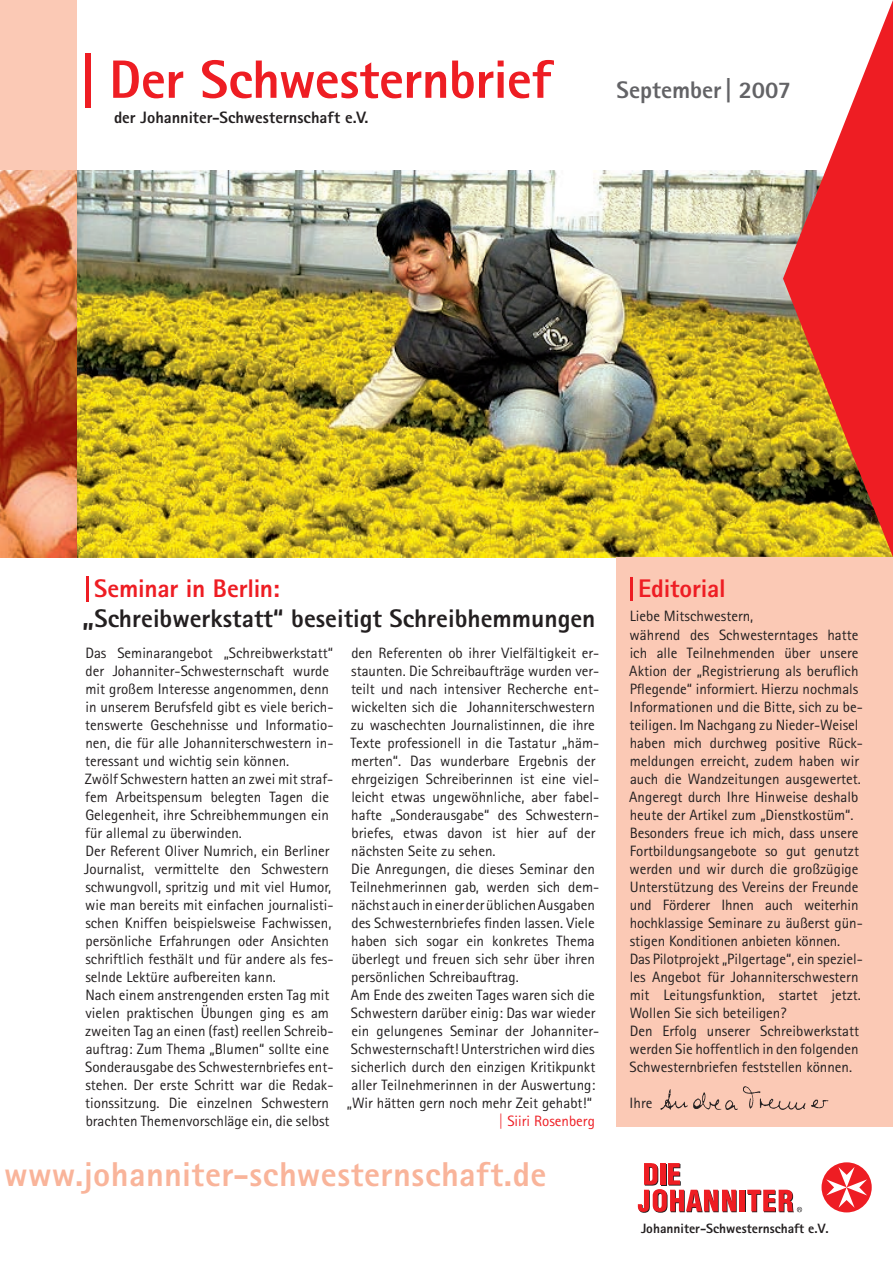
<style>
.page{position:relative;width:893px;height:1263px;background:#fff}
.page>*{position:absolute;margin:0;border:0;box-sizing:border-box;transform-origin:0 0}
.t1{font:800 54px "Agfa Rotis Sans Serif";letter-spacing:-.01em;color:#ee1d23;scale:2 1}
.t2{font:800 34.5px "Agfa Rotis Sans Serif";letter-spacing:.01em;color:#f9b49a}
.t3{font:800 25.5px/30px "Agfa Rotis Sans Serif";color:#231f20}
.t4{font:800 25.5px "Agfa Rotis Sans Serif";letter-spacing:-.01em;color:#ee1d23;scale:2 1}
.t5{font:800 24px "Agfa Rotis Sans Serif";letter-spacing:-.005em;color:#636366}
.t6{font:800 16.5px "Agfa Rotis Sans Serif";color:#231f20}
.t7{font:15px/18px "Agfa Rotis Sans Serif";color:#231f20}
.t8{font:15px "Agfa Rotis Sans Serif";color:#ee1d23}
.t9{font:800 13.5px "Agfa Rotis Sans Serif";color:#231f20}
.s1{color:#ee1d23}
.s2{font-size:28.65px}
</style>
<div class="page">
<div style="left:0;top:0;width:77px;height:170px;background:#fbc9b5"></div>
<img style="left:0;top:170px;width:783px;height:387px">
<svg style="left:783px;top:0;width:110px;height:557px;fill:#ee1d23"></svg>
<div style="left:617px;top:557px;width:276px;height:570px;background:#fbc9b5"></div>
<svg style="left:821px;top:1162px;width:51px;height:50px"></svg>
<svg style="left:826px;top:1167px;width:41px;height:41px"></svg>
<svg style="left:740px;top:1190px;width:6px;height:22px"></svg>
<div style="left:740px;top:1190px;width:5px;height:21px;background:#ee1d23"></div>
<svg style="left:638px;top:1163px;width:99px;height:50px"></svg>
<svg style="left:747px;top:1190px;width:55px;height:22px"></svg>
<img style="left:744px;top:1086px;width:85px;height:23px">
<img style="left:660px;top:1086px;width:84px;height:23px">
<h1 class="t1" style="left:70px;top:45px;width:242px">|Der Schwesternbrief</h1>
<p class="t6" style="left:114px;top:107px;width:256px">der Johanniter-Schwesternschaft e.V.</p>
<h3 class="t5" style="left:617px;top:74px;width:176px">September|2007</h3>
<h3 class="t3" style="left:79px;top:573px;width:518px"><span class="s1">|Seminar in Berlin:<br></span><span class="s2">„</span>Schreibwerkstatt“ beseitigt Schreibhemmungen</h3>
<p class="t7" style="left:84px;top:644px;width:251px">Das Seminarangebot „Schreibwerkstatt“ der Johanniter-Schwesternschaft wurde mit großem Interesse angenommen, denn in unserem Berufsfeld gibt es viele berich&shy;tenswerte Geschehnisse und Informatio&shy;nen, die für alle Johanniterschwestern in&shy;teressant und wichtig sein können.<br>Zwölf Schwestern hatten an zwei mit straf&shy;fem Arbeitspensum belegten Tagen die Gelegenheit, ihre Schreibhemmungen ein für allemal zu überwinden.<br>Der Referent Oliver Numrich, ein Berliner Journalist, vermittelte den Schwestern schwungvoll, spritzig und mit viel Humor, wie man bereits mit einfachen journalisti&shy;schen Kniffen beispielsweise Fachwissen, persönliche Erfahrungen oder Ansichten schriftlich festhält und für andere als fes&shy;selnde Lektüre aufbereiten kann.<br>Nach einem anstrengenden ersten Tag mit vielen praktischen Übungen ging es am zweiten Tag an einen (fast) reellen Schreib&shy;auftrag: Zum Thema „Blumen“ sollte eine Sonderausgabe des Schwesternbriefes ent&shy;stehen. Der erste Schritt war die Redak&shy;tionssitzung. Die einzelnen Schwestern brachten Themenvorschläge ein, die selbst</p>
<p class="t7" style="left:351px;top:644px;width:249px">den Referenten ob ihrer Vielfältigkeit er-</p>
<p class="t7" style="left:351px;top:662px;width:250px">staunten. Die Schreibaufträge wurden ver-</p>
<p class="t7" style="left:351px;top:680px;width:250px">teilt und nach intensiver Recherche ent-</p>
<p class="t7" style="left:351px;top:698px;width:245px">wickelten sich die Johanniterschwestern</p>
<p class="t7" style="left:351px;top:716px;width:246px">zu waschechten Journalistinnen, die ihre</p>
<p class="t7" style="left:350px;top:734px;width:250px">Texte professionell in die Tastatur „häm-</p>
<p class="t7" style="left:351px;top:752px;width:246px">merten“. Das wunderbare Ergebnis der</p>
<p class="t7" style="left:351px;top:770px;width:249px">ehrgeizigen Schreiberinnen ist eine viel-</p>
<p class="t7" style="left:351px;top:788px;width:249px">leicht etwas ungewöhnliche, aber fabel-</p>
<p class="t7" style="left:351px;top:806px;width:249px">hafte „Sonderausgabe“ des Schwestern-</p>
<p class="t7" style="left:351px;top:824px;width:246px">briefes, etwas davon ist hier auf der</p>
<p class="t7" style="left:351px;top:842px;width:146px">nächsten Seite zu sehen.</p>
<p class="t7" style="left:351px;top:860px;width:245px">Die Anregungen, die dieses Seminar den</p>
<p class="t7" style="left:350px;top:878px;width:250px">Teilnehmerinnen gab, werden sich dem-</p>
<p class="t7" style="left:351px;top:896px;width:245px">nächst auch in einer der üblichen Ausgaben</p>
<p class="t7" style="left:351px;top:914px;width:245px">des Schwesternbriefes finden lassen. Viele</p>
<p class="t7" style="left:351px;top:932px;width:245px">haben sich sogar ein konkretes Thema</p>
<p class="t7" style="left:351px;top:950px;width:245px">überlegt und freuen sich sehr über ihren</p>
<p class="t7" style="left:351px;top:968px;width:169px">persönlichen Schreibauftrag.</p>
<p class="t7" style="left:351px;top:986px;width:246px">Am Ende des zweiten Tages waren sich die</p>
<p class="t7" style="left:351px;top:1004px;width:246px">Schwestern darüber einig: Das war wieder</p>
<p class="t7" style="left:351px;top:1022px;width:249px">ein gelungenes Seminar der Johanniter-</p>
<p class="t7" style="left:351px;top:1040px;width:245px">Schwesternschaft! Unterstrichen wird dies</p>
<p class="t7" style="left:351px;top:1058px;width:246px">sicherlich durch den einzigen Kritikpunkt</p>
<p class="t7" style="left:351px;top:1076px;width:245px">aller Teilnehmerinnen in der Auswertung:</p>
<p class="t7" style="left:347px;top:1094px;width:247px">„Wir hätten gern noch mehr Zeit gehabt!“</p>
<p class="t8" style="left:498px;top:1112px;width:98px">| Siiri Rosenberg</p>
<h2 class="t2" style="left:4px;top:1153px;width:544px">www.johanniter-schwesternschaft.de</h2>
<h3 class="t4" style="left:623px;top:572px;width:53px">|Editorial</h3>
<p class="t7" style="left:630px;top:606px;width:230px;line-height:19.5px">Liebe Mitschwestern,<br>während des Schwesterntages hatte</p>
<p class="t7" style="left:629px;top:644px;width:235px">ich alle Teilnehmenden über unsere Aktion der „Registrierung als beruflich Pflegende“ informiert. Hierzu nochmals Informationen und die Bitte, sich zu be&shy;teiligen. Im Nachgang zu Nieder-Weisel haben mich durchweg positive Rück&shy;meldungen erreicht, zudem haben wir auch die Wandzeitungen ausgewertet.<br>Angeregt durch Ihre Hinweise deshalb heute der Artikel zum „Dienstkostüm“.<br>Besonders freue ich mich, dass unsere Fortbildungsangebote so gut genutzt werden und wir durch die großzügige Unterstützung des Vereins der Freunde und Förderer Ihnen auch weiterhin hochklassige Seminare zu äußerst gün&shy;stigen Konditionen anbieten können.<br>Das Pilotprojekt „Pilgertage“, ein speziel&shy;les Angebot für Johanniterschwestern mit Leitungsfunktion, startet jetzt.<br>Wollen Sie sich beteiligen?<br>Den Erfolg unserer Schreibwerkstatt werden Sie hoffentlich in den folgenden Schwesternbriefen feststellen können.</p>
<p class="t7" style="left:630px;top:1094px;width:24px">Ihre</p>
<p class="t9" style="left:641px;top:1220px;width:189px">Johanniter-Schwesternschaft e.V.</p>
</div>
